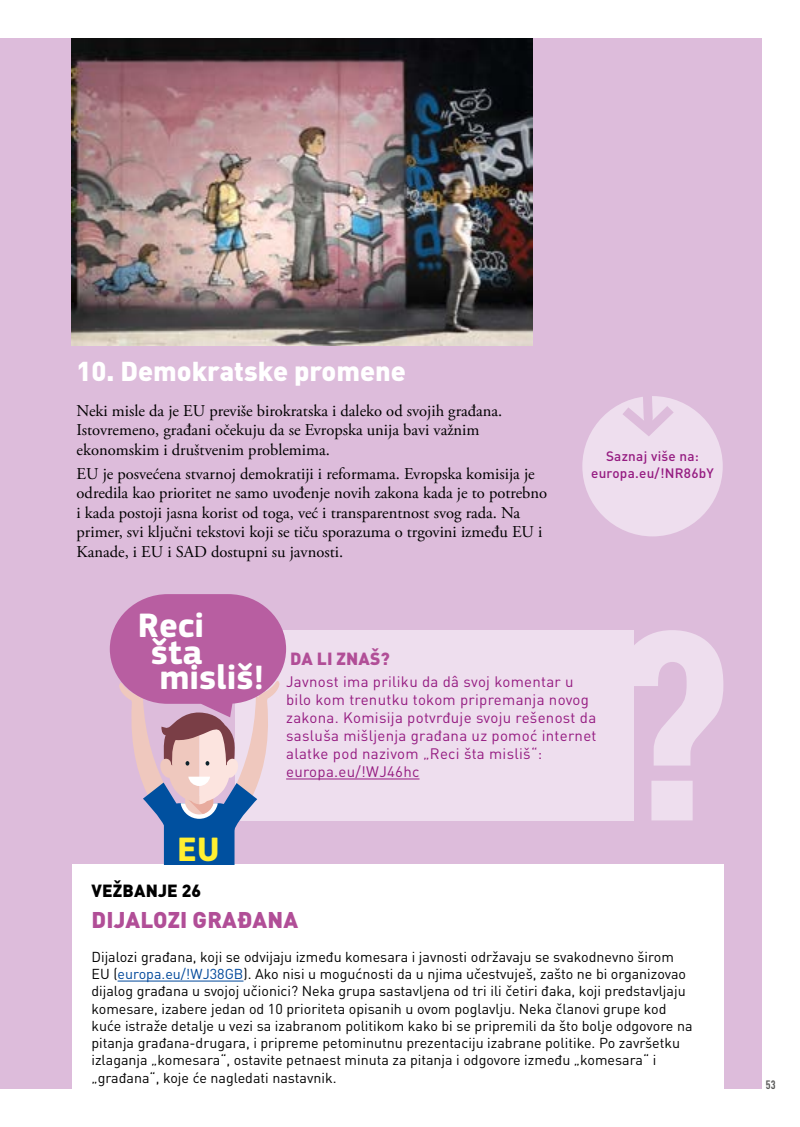
<style>
.page{position:relative;width:800px;height:1127px;background:#fff}
.page>*{position:absolute;margin:0;border:0;box-sizing:border-box;transform-origin:0 0}
.t1{font:700 35.1px/26.1px "EC Square Sans Pro";color:#fff}
.t2{font:700 35.1px "EC Square Sans Pro";color:#ffef31}
.t3{font:900 27px "DIN Pro";color:#fff}
.t4{font:900 22.5px "DIN Pro";letter-spacing:.01em;color:#b14e97}
.t5{font:900 17.4px "DIN Pro";letter-spacing:.01em;color:#000}
.t6{font:900 17.4px "DIN Pro";letter-spacing:.01em;color:#b14e97}
.t7{font:16.5px/19.5px "Adobe Garamond Pro";color:#000}
.t8{font:15px/18px "DIN Pro";letter-spacing:.02em;color:#951b81}
.t9{font:14.25px/17.2px "DIN Pro";color:#000}
.t10{font:500 13.5px/16.2px "DIN Pro";letter-spacing:.02em;color:#951b81;text-align:center}
.t11{font:700 condensed 12px "DIN Pro";color:#575756}
.s1{color:#00489a}
</style>
<div class="page">
<div style="left:0;top:38px;width:761px;height:1051px;background:#ddbcdb"></div>
<div style="left:72px;top:864px;width:651px;height:263px;background:#fff"></div>
<hr style="left:117px;top:980px;width:126px;height:1px;background:#00489a">
<img style="left:71px;top:38px;width:461px;height:307px">
<svg style="left:634px;top:630px;width:89px;height:190px"></svg>
<div style="left:235px;top:630px;width:399px;height:190px;background:#eedeee"></div>
<hr style="left:286px;top:778px;width:133px;height:1px;background:#951b81">
<div style="left:582px;top:396px;width:140px;height:140px;background:#eedeee;border-radius:50%"></div>
<svg style="left:623px;top:396px;width:50px;height:40px"></svg>
<svg style="left:110px;top:594px;width:176px;height:270px"></svg>
<h2 class="t3" style="left:77px;top:353px;width:331px">10. Demokratske promene</h2>
<p class="t7" style="left:77px;top:401px;width:427px">Neki misle da je EU previše birokratska i daleko od svojih građana.<br>Istovremeno, građani očekuju da se Evropska unija bavi važnim ekonomskim i društvenim problemima.</p>
<p class="t7" style="left:77px;top:464px;width:472px">EU je posvećena stvarnoj demokratiji i reformama. Evropska komisija je odredila kao prioritet ne samo uvođenje novih zakona kada je to potrebno i kada postoji jasna korist od toga, već i transparentnost svog rada. Na primer, svi ključni tekstovi koji se tiču sporazuma o trgovini između EU i Kanade, i EU i SAD dostupni su javnosti.</p>
<p class="t10" style="left:591px;top:448px;width:124px">Saznaj više na: europa.eu/!NR86bY</p>
<h1 class="t1" style="left:151px;top:613px;width:114px;text-indent:-13px">Reci šta misliš!</h1>
<h1 class="t2" style="left:177px;top:829px;width:44px">EU</h1>
<p class="t6" style="left:290px;top:646px;width:101px">DA LI ZNAŠ?</p>
<p class="t8" style="left:286px;top:672px;width:312px">Javnost ima priliku da dâ svoj komentar u bilo kom trenutku tokom pripremanja novog zakona. Komisija potvrđuje svoju rešenost da sasluša mišljenja građana uz pomoć internet alatke pod nazivom „Reci šta misliš“: europa.eu/!WJ46hc</p>
<p class="t5" style="left:92px;top:878px;width:111px">VEŽBANJE 26</p>
<h3 class="t4" style="left:92px;top:904px;width:208px">DIJALOZI GRAĐANA</h3>
<p class="t9" style="left:91px;top:947px;width:602px">Dijalozi građana, koji se odvijaju između komesara i javnosti održavaju se svakodnevno širom EU (<span class="s1">europa.eu/!WJ38GB</span>). Ako nisi u mogućnosti da u njima učestvuješ, zašto ne bi organizovao dijalog građana u svojoj učionici? Neka grupa sastavljena od tri ili četiri đaka, koji predstavljaju komesare, izabere jedan od 10 prioriteta opisanih u ovom poglavlju. Neka članovi grupe kod kuće istraže detalje u vezi sa izabranom politikom kako bi se pripremili da što bolje odgovore na pitanja građana-drugara, i pripreme petominutnu prezentaciju izabrane politike. Po završetku izlaganja „komesara“, ostavite petnaest minuta za pitanja i odgovore između „komesara“ i „građana“, koje će nagledati nastavnik.</p>
<p class="t11" style="left:765px;top:1077px;width:11px">53</p>
</div>
